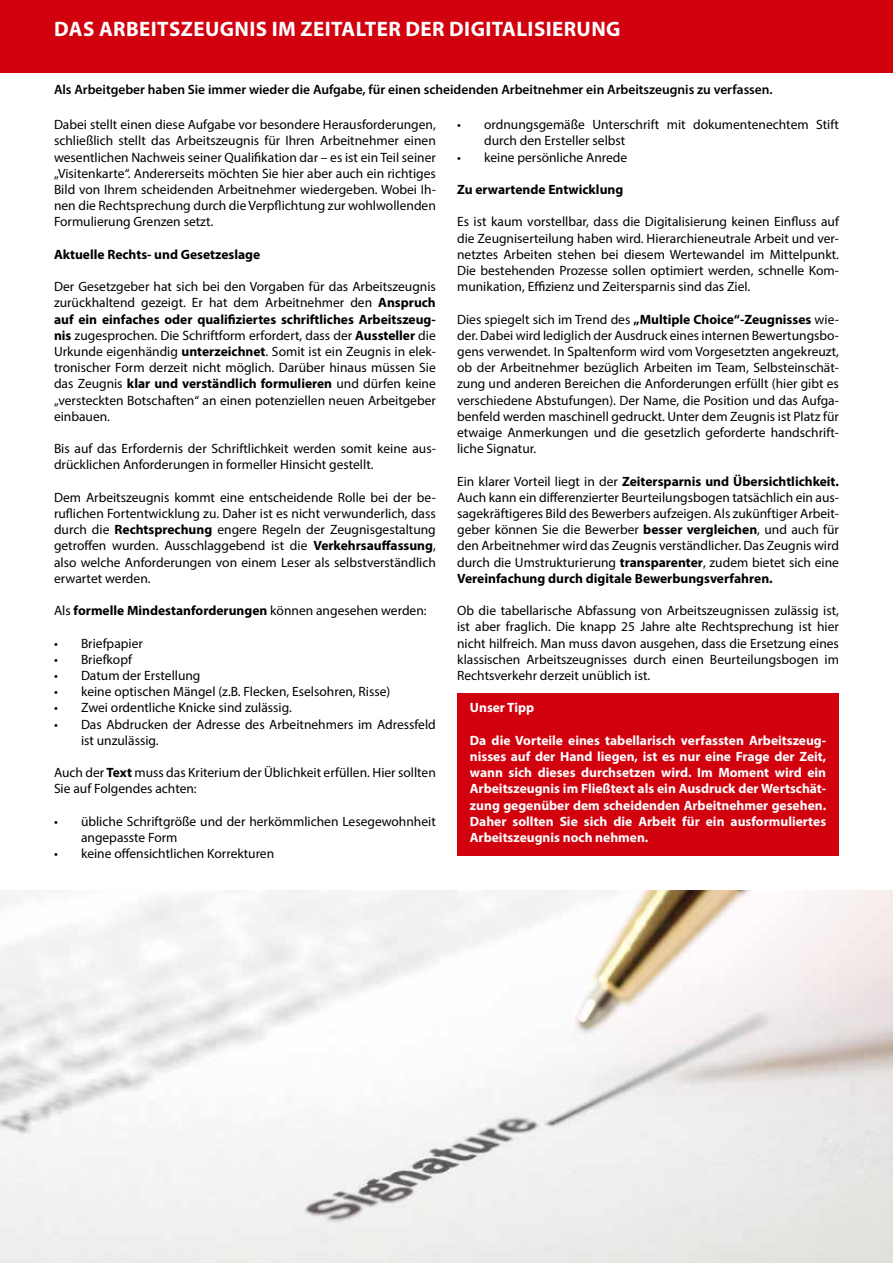
<style>
.page{position:relative;width:893px;height:1263px;background:#fff}
.page>*{position:absolute;margin:0;border:0;box-sizing:border-box;transform-origin:0 0}
.t1{font:700 21px "Myriad Pro";letter-spacing:.02em;color:#fff}
.t2{font:13.5px/16.2px "Myriad Pro";color:#000;text-align:justify}
.t3{font:700 13.5px/16.2px "Myriad Pro";color:#fff;text-align:justify}
.t4{font:700 13.5px "Myriad Pro";color:#000}
.t5{font:600 13.5px "Myriad Pro";color:#000}
.s1{font-weight:700}
.s2{font-weight:400}
</style>
<div class="page">
<img style="left:0;top:891px;width:893px;height:372px">
<div style="left:0;top:0;width:893px;height:72px;background:#d1010e"></div>
<div style="left:457px;top:693px;width:382px;height:163px;background:#d1010e"></div>
<h1 class="t1" style="left:54px;top:15px;width:568px">DAS ARBEITSZEUGNIS IM ZEITALTER DER DIGITALISIERUNG</h1>
<p class="t5" style="left:54px;top:81px;width:720px">Als Arbeitgeber haben Sie immer wieder die Aufgabe, für einen scheidenden Arbeitnehmer ein Arbeitszeugnis zu verfassen.</p>
<p class="t2" style="left:54px;top:116px;width:383px">Dabei stellt einen diese Aufgabe vor besondere Herausforderungen, schließlich stellt das Arbeitszeugnis für Ihren Arbeitnehmer einen wesentlichen Nachweis seiner Qualifikation dar – es ist ein Teil seiner „Visitenkarte“. Andererseits möchten Sie hier aber auch ein richtiges Bild von Ihrem scheidenden Arbeitnehmer wiedergeben. Wobei Ih&shy;nen die Rechtsprechung durch die Verpflichtung zur wohlwollenden Formulierung Grenzen setzt.</p>
<p class="t4" style="left:54px;top:245px;width:208px">Aktuelle Rechts- und Gesetzeslage</p>
<p class="t2" style="left:54px;top:278px;width:383px">Der Gesetzgeber hat sich bei den Vorgaben für das Arbeitszeugnis zurückhaltend gezeigt. Er hat dem Arbeitnehmer den <span class="s1">Anspruch auf ein einfaches oder qualifiziertes schriftliches Arbeitszeug&shy;nis</span> zugesprochen. Die Schriftform erfordert, dass der <span class="s1">Aussteller</span> die Urkunde eigenhändig <span class="s1">unterzeichnet</span>. Somit ist ein Zeugnis in elek&shy;tronischer Form derzeit nicht möglich. Darüber hinaus müssen Sie das Zeugnis <span class="s1">klar und verständlich formulieren</span> und dürfen keine „versteckten Botschaften“ an einen potenziellen neuen Arbeitgeber einbauen.</p>
<p class="t2" style="left:54px;top:440px;width:383px">Bis auf das Erfordernis der Schriftlichkeit werden somit keine aus&shy;drücklichen Anforderungen in formeller Hinsicht gestellt.</p>
<p class="t2" style="left:54px;top:489px;width:383px">Dem Arbeitszeugnis kommt eine entscheidende Rolle bei der be&shy;ruflichen Fortentwicklung zu. Daher ist es nicht verwunderlich, dass durch die <span class="s1">Rechtsprechung</span> engere Regeln der Zeugnisgestaltung getroffen wurden. Ausschlaggebend ist die <span class="s1">Verkehrsauffassung</span>, also welche Anforderungen von einem Leser als selbstverständlich erwartet werden.</p>
<p class="t4" style="left:54px;top:602px;width:374px"><span class="s2">Als</span> formelle Mindestanforderungen <span class="s2">können angesehen werden:</span></p>
<p class="t2" style="left:54px;top:635px;width:90px">• Briefpapier</p>
<p class="t2" style="left:54px;top:651px;width:80px">• Briefkopf</p>
<p class="t2" style="left:54px;top:667px;width:148px">• Datum der Erstellung</p>
<p class="t2" style="left:54px;top:683px;width:338px">• keine optischen Mängel (z.B. Flecken, Eselsohren, Risse)</p>
<p class="t2" style="left:54px;top:700px;width:239px">• Zwei ordentliche Knicke sind zulässig.</p>
<p class="t2" style="left:81px;top:716px;width:356px;text-indent:-27px">• Das Abdrucken der Adresse des Arbeitnehmers im Adressfeld ist unzulässig.</p>
<p class="t2" style="left:54px;top:764px;width:383px">Auch der <span class="s1">Text</span> muss das Kriterium der Üblichkeit erfüllen. Hier sollten<br>Sie auf Folgendes achten:</p>
<p class="t2" style="left:81px;top:813px;width:356px;text-indent:-27px">• übliche Schriftgröße und der herkömmlichen Lesegewohnheit angepasste Form</p>
<p class="t2" style="left:54px;top:845px;width:222px">• keine offensichtlichen Korrekturen</p>
<p class="t2" style="left:484px;top:116px;width:356px;text-indent:-27px">• ordnungsgemäße Unterschrift mit dokumentenechtem Stift durch den Ersteller selbst</p>
<p class="t2" style="left:457px;top:149px;width:172px">• keine persönliche Anrede</p>
<p class="t4" style="left:457px;top:181px;width:168px">Zu erwartende Entwicklung</p>
<p class="t2" style="left:457px;top:214px;width:383px">Es ist kaum vorstellbar, dass die Digitalisierung keinen Einfluss auf die Zeugniserteilung haben wird. Hierarchieneutrale Arbeit und ver&shy;netztes Arbeiten stehen bei diesem Wertewandel im Mittelpunkt.<br>Die bestehenden Prozesse sollen optimiert werden, schnelle Kom&shy;munikation, Effizienz und Zeitersparnis sind das Ziel.</p>
<p class="t2" style="left:457px;top:311px;width:383px">Dies spiegelt sich im Trend des <span class="s1">„Multiple Choice“-Zeugnisses</span> wie&shy;der. Dabei wird lediglich der Ausdruck eines internen Bewertungsbo&shy;gens verwendet. In Spaltenform wird vom Vorgesetzten angekreuzt, ob der Arbeitnehmer bezüglich Arbeiten im Team, Selbsteinschät&shy;zung und anderen Bereichen die Anforderungen erfüllt (hier gibt es verschiedene Abstufungen). Der Name, die Position und das Aufga&shy;benfeld werden maschinell gedruckt. Unter dem Zeugnis ist Platz für etwaige Anmerkungen und die gesetzlich geforderte handschrift&shy;liche Signatur.</p>
<p class="t2" style="left:457px;top:473px;width:383px">Ein klarer Vorteil liegt in der <span class="s1">Zeitersparnis und Übersichtlichkeit.<br></span>Auch kann ein differenzierter Beurteilungsbogen tatsächlich ein aus&shy;sagekräftigeres Bild des Bewerbers aufzeigen. Als zukünftiger Arbeit&shy;geber können Sie die Bewerber <span class="s1">besser vergleichen</span>, und auch für den Arbeitnehmer wird das Zeugnis verständlicher. Das Zeugnis wird durch die Umstrukturierung <span class="s1">transparenter</span>, zudem bietet sich eine <span class="s1">Vereinfachung durch digitale Bewerbungsverfahren.</span></p>
<p class="t2" style="left:457px;top:602px;width:383px">Ob die tabellarische Abfassung von Arbeitszeugnissen zulässig ist, ist aber fraglich. Die knapp 25 Jahre alte Rechtsprechung ist hier nicht hilfreich. Man muss davon ausgehen, dass die Ersetzung eines klassischen Arbeitszeugnisses durch einen Beurteilungsbogen im Rechtsverkehr derzeit unüblich ist.</p>
<p class="t3" style="left:470px;top:699px;width:66px">Unser Tipp</p>
<p class="t3" style="left:470px;top:732px;width:358px">Da die Vorteile eines tabellarisch verfassten Arbeitszeug&shy;nisses auf der Hand liegen, ist es nur eine Frage der Zeit, wann sich dieses durchsetzen wird. Im Moment wird ein Arbeitszeugnis im Fließtext als ein Ausdruck der Wertschät&shy;zung gegenüber dem scheidenden Arbeitnehmer gesehen.<br>Daher sollten Sie sich die Arbeit für ein ausformuliertes Arbeitszeugnis noch nehmen.</p>
</div>
